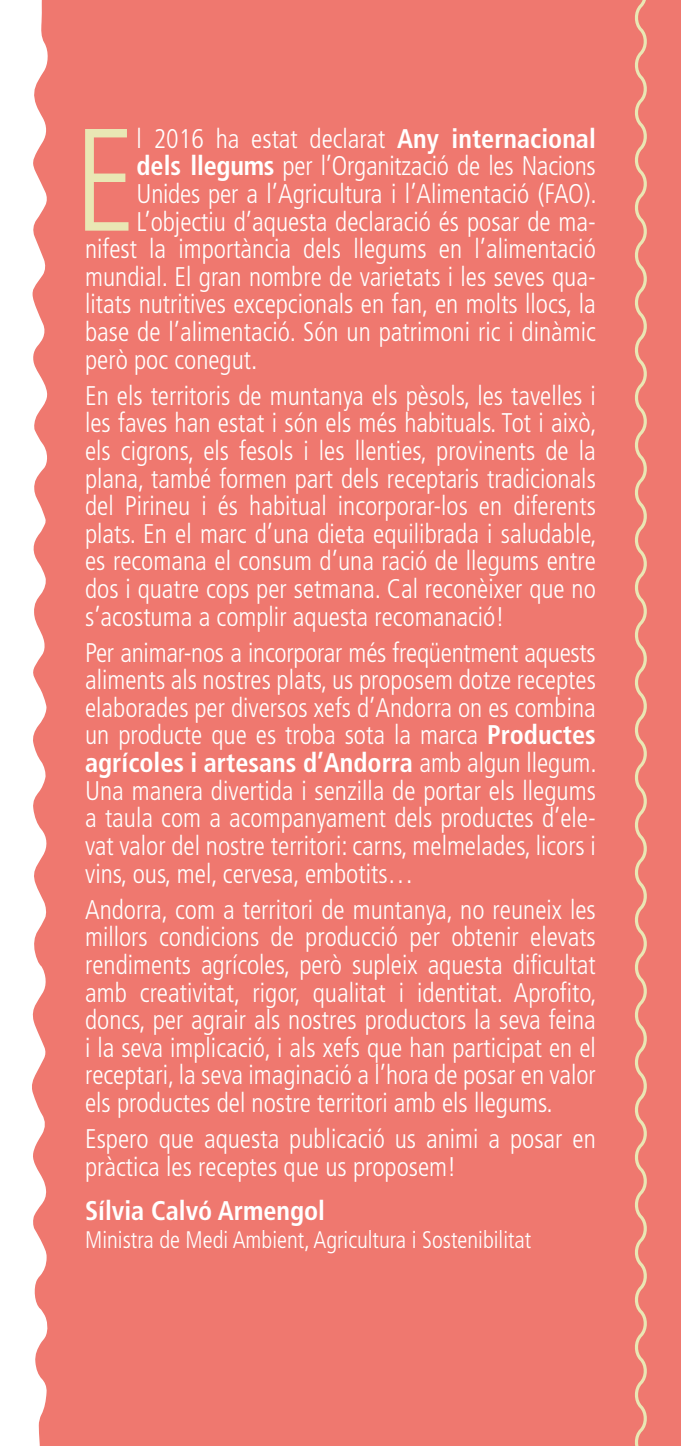
<style>
.page{position:relative;width:681px;height:1446px;background:#fff}
.page>*{position:absolute;margin:0;border:0;box-sizing:border-box;transform-origin:0 0}
.t1{font:300 condensed 145.5px "Frutiger";color:#e9e7b4}
.t2{font:300 condensed 27px/27.6px "Frutiger";color:#fff;text-align:justify}
.t3{font:700 condensed 27px "Frutiger";color:#fff}
.t4{font:300 condensed 24px "Frutiger";color:#fff}
.s1{font-weight:700}
</style>
<div class="page">
<div style="left:32px;top:0;width:598px;height:1446px;background:#ef786f"></div>
<svg style="left:630px;top:0;width:50px;height:1446px;background:#ee7f73"></svg>
<h1 class="t1" style="left:74px;top:98px;width:64px">E</h1>
<p class="t2" style="left:136px;top:125px;width:460px">l 2016 ha estat declarat <span class="s1">Any internacional</span></p>
<p class="t2" style="left:136px;top:153px;width:460px"><span class="s1">dels llegums</span> per l’Organització de les Nacions</p>
<p class="t2" style="left:136px;top:180px;width:461px">Unides per a l’Agricultura i l’Alimentació (FAO).</p>
<p class="t2" style="left:136px;top:208px;width:460px">L’objectiu d’aquesta declaració és posar de ma-</p>
<p class="t2" style="left:85px;top:235px;width:512px">nifest la importància dels llegums en l’alimentació</p>
<p class="t2" style="left:85px;top:263px;width:512px">mundial. El gran nombre de varietats i les seves qua-</p>
<p class="t2" style="left:85px;top:291px;width:512px">litats nutritives excepcionals en fan, en molts llocs, la</p>
<p class="t2" style="left:85px;top:318px;width:512px">base de l’alimentació. Són un patrimoni ric i dinàmic</p>
<p class="t2" style="left:85px;top:346px;width:174px">però poc conegut.</p>
<p class="t2" style="left:85px;top:382px;width:513px">En els territoris de muntanya els pèsols, les tavelles i les faves han estat i són els més habituals. Tot i això, els cigrons, els fesols i les llenties, provinents de la plana, també formen part dels receptaris tradicionals del Pirineu i és habitual incorporar-los en diferents plats. En el marc d’una dieta equilibrada i saludable, es recomana el consum d’una ració de llegums entre dos i quatre cops per setmana. Cal reconèixer que no s’acostuma a complir aquesta recomanació!</p>
<p class="t2" style="left:85px;top:639px;width:513px">Per animar-nos a incorporar més freqüentment aquests aliments als nostres plats, us proposem dotze receptes elaborades per diversos xefs d’Andorra on es combina un producte que es troba sota la marca <span class="s1">Productes agrícoles i artesans d’Andorra</span> amb algun llegum.<br>Una manera divertida i senzilla de portar els llegums a taula com a acompanyament dels productes d’ele&shy;vat valor del nostre territori: carns, melmelades, licors i vins, ous, mel, cervesa, embotits…</p>
<p class="t2" style="left:85px;top:896px;width:513px">Andorra, com a territori de muntanya, no reuneix les millors condicions de producció per obtenir elevats rendiments agrícoles, però supleix aquesta dificultat amb creativitat, rigor, qualitat i identitat. Aprofito, doncs, per agrair als nostres productors la seva feina i la seva implicació, i als xefs que han participat en el receptari, la seva imaginació a l’hora de posar en valor els productes del nostre territori amb els llegums.</p>
<p class="t2" style="left:85px;top:1125px;width:512px">Espero que aquesta publicació us animi a posar en pràctica les receptes que us proposem!</p>
<p class="t3" style="left:85px;top:1195px;width:241px">Sílvia Calvó Armengol</p>
<p class="t4" style="left:85px;top:1226px;width:447px">Ministra de Medi Ambient, Agricultura i Sostenibilitat</p>
</div>
